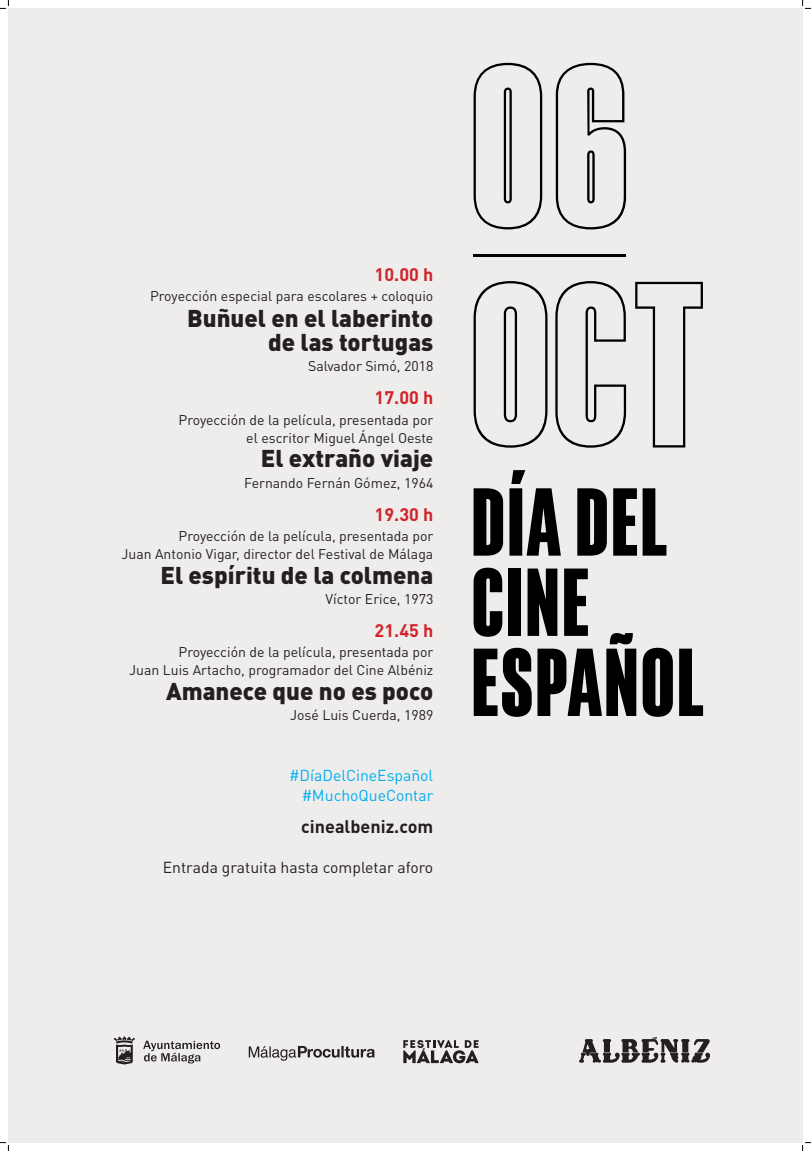
<style>
.page{position:relative;width:811px;height:1151px;background:#fff}
.page>*{position:absolute;margin:0;border:0;box-sizing:border-box;transform-origin:0 0}
.t1{font:900 24px "DIN Pro";color:#231f20}
.t2{font:700 18px "DIN Pro";color:#d1232a}
.t3{font:700 18px "DIN Pro";color:#231f20}
.t4{font:15.76px "DIN Pro";color:#231f20}
.t5{font:15.76px "DIN Pro";color:#00aeef}
.t6{font:14px "DIN Pro";color:#231f20}
</style>
<div class="page">
<div style="left:8px;top:8px;width:794px;height:1134px;background:#efedec"></div>
<svg style="left:473px;top:63px;width:69px;height:166px"></svg>
<svg style="left:555px;top:63px;width:71px;height:166px"></svg>
<svg style="left:473px;top:281px;width:74px;height:167px"></svg>
<svg style="left:555px;top:281px;width:71px;height:167px"></svg>
<svg style="left:635px;top:282px;width:68px;height:165px"></svg>
<hr style="left:473px;top:254px;width:153px;height:3px;background:#000001">
<svg style="left:473px;top:488px;width:30px;height:68px"></svg>
<svg style="left:509px;top:470px;width:52px;height:86px"></svg>
<svg style="left:577px;top:488px;width:30px;height:68px"></svg>
<svg style="left:613px;top:488px;width:53px;height:68px"></svg>
<svg style="left:473px;top:568px;width:163px;height:149px"></svg>
<svg style="left:642px;top:648px;width:30px;height:69px"></svg>
<svg style="left:679px;top:648px;width:24px;height:68px"></svg>
<svg style="left:579px;top:1037px;width:131px;height:25px"></svg>
<svg style="left:114px;top:1036px;width:106px;height:28px"></svg>
<svg style="left:249px;top:1046px;width:125px;height:14px"></svg>
<svg style="left:403px;top:1040px;width:75px;height:23px"></svg>
<svg style="left:0;top:0;width:9px;height:9px"></svg>
<svg style="left:0;top:1142px;width:9px;height:9px"></svg>
<svg style="left:802px;top:0;width:8px;height:9px"></svg>
<svg style="left:802px;top:1142px;width:8px;height:9px"></svg>
<p class="t2" style="left:374px;top:262px;width:60px">10.00 h</p>
<p class="t6" style="left:150px;top:286px;width:285px">Proyección especial para escolares + coloquio</p>
<p class="t1" style="left:187px;top:302px;width:248px">Buñuel en el laberinto</p>
<p class="t1" style="left:268px;top:326px;width:167px">de las tortugas</p>
<p class="t6" style="left:308px;top:357px;width:127px">Salvador Simó, 2018</p>
<p class="t2" style="left:374px;top:385px;width:60px">17.00 h</p>
<p class="t6" style="left:178px;top:410px;width:256px">Proyección de la película, presentada por</p>
<p class="t6" style="left:246px;top:428px;width:188px">el escritor Miguel Ángel Oeste</p>
<p class="t1" style="left:261px;top:442px;width:174px">El extraño viaje</p>
<p class="t6" style="left:244px;top:473px;width:191px">Fernando Fernán Gómez, 1964</p>
<p class="t2" style="left:374px;top:502px;width:60px">19.30 h</p>
<p class="t6" style="left:178px;top:526px;width:256px">Proyección de la película, presentada por</p>
<p class="t6" style="left:121px;top:544px;width:313px">Juan Antonio Vigar, director del Festival de Málaga</p>
<p class="t1" style="left:160px;top:558px;width:274px">El espíritu de la colmena</p>
<p class="t6" style="left:325px;top:589px;width:109px">Víctor Erice, 1973</p>
<p class="t2" style="left:374px;top:618px;width:60px">21.45 h</p>
<p class="t6" style="left:178px;top:642px;width:256px">Proyección de la película, presentada por</p>
<p class="t6" style="left:129px;top:660px;width:305px">Juan Luis Artacho, programador del Cine Albéniz</p>
<p class="t1" style="left:166px;top:675px;width:269px">Amanece que no es poco</p>
<p class="t6" style="left:290px;top:705px;width:145px">José Luis Cuerda, 1989</p>
<p class="t5" style="left:289px;top:764px;width:146px">#DíaDelCineEspañol</p>
<p class="t5" style="left:301px;top:785px;width:133px">#MuchoQueContar</p>
<p class="t3" style="left:301px;top:814px;width:134px">cinealbeniz.com</p>
<p class="t4" style="left:163px;top:857px;width:272px">Entrada gratuita hasta completar aforo</p>
</div>
